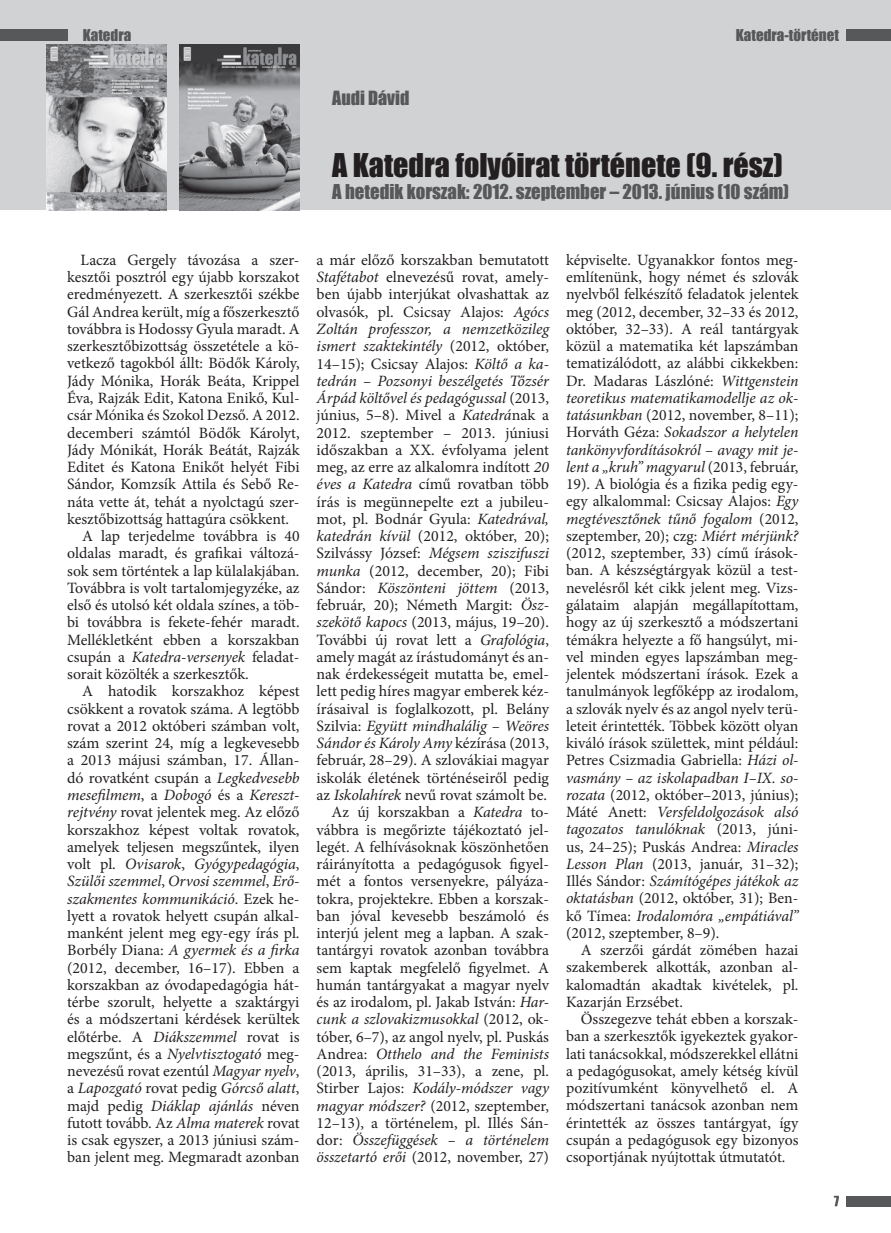
<style>
.page{position:relative;width:891px;height:1233px;background:#fff}
.page>*{position:absolute;margin:0;border:0;box-sizing:border-box;transform-origin:0 0}
.t1{font:30px "Impact";color:#231f20}
.t2{font:18.75px "Impact";color:#57585a}
.t3{font:18px "Impact";color:#57585a}
.t4{font:15.75px/17.2px "Minion Pro";color:#231f20;text-align:justify}
.t5{font:italic 15.75px "Minion Pro";letter-spacing:-.005em;color:#231f20}
.t6{font:15px "Impact";color:#57585a}
.s1{font-style:normal}
.s2{font-style:italic}
</style>
<div class="page">
<div style="left:0;top:0;width:891px;height:210px;background:#d1d2d4"></div>
<svg style="left:834px;top:1195px;width:5px;height:11px"></svg>
<div style="left:846px;top:29px;width:45px;height:12px;background:#57585a"></div>
<div style="left:846px;top:1195px;width:45px;height:11px;background:#57585a"></div>
<div style="left:0;top:29px;width:67px;height:12px;background:#57585a"></div>
<img style="left:47px;top:44px;width:120px;height:166px">
<img style="left:180px;top:44px;width:120px;height:166px">
<p class="t6" style="left:83px;top:23px;width:50px">Katedra</p>
<p class="t6" style="left:736px;top:23px;width:105px">Katedra-történet</p>
<p class="t3" style="left:332px;top:84px;width:79px">Audi Dávid</p>
<h1 class="t1" style="left:332px;top:141px;width:452px">A Katedra folyóirat története (9. rész)</h1>
<p class="t2" style="left:332px;top:177px;width:458px">A hetedik korszak: 2012. szeptember – 2013. június (10 szám)</p>
<p class="t4" style="left:81px;top:251px;width:220px">Lacza Gergely távozása a szer-</p>
<p class="t4" style="left:67px;top:268px;width:234px">kesztői posztról egy újabb korszakot</p>
<p class="t4" style="left:67px;top:286px;width:234px">eredményezett. A szerkesztői székbe</p>
<p class="t4" style="left:67px;top:303px;width:234px">Gál Andrea került, míg a főszerkesztő</p>
<p class="t4" style="left:67px;top:320px;width:234px">továbbra is Hodossy Gyula maradt. A</p>
<p class="t4" style="left:67px;top:337px;width:234px">szerkesztőbizottság összetétele a kö-</p>
<p class="t4" style="left:67px;top:355px;width:234px">vetkező tagokból állt: Bödők Károly,</p>
<p class="t4" style="left:67px;top:372px;width:234px">Jády Mónika, Horák Beáta, Krippel</p>
<p class="t4" style="left:67px;top:389px;width:234px">Éva, Rajzák Edit, Katona Enikő, Kul-</p>
<p class="t4" style="left:67px;top:406px;width:234px">csár Mónika és Szokol Dezső. A 2012.</p>
<p class="t4" style="left:67px;top:424px;width:234px">decemberi számtól Bödők Károlyt,</p>
<p class="t4" style="left:67px;top:441px;width:234px">Jády Mónikát, Horák Beátát, Rajzák</p>
<p class="t4" style="left:67px;top:458px;width:234px">Editet és Katona Enikőt helyét Fibi</p>
<p class="t4" style="left:67px;top:475px;width:234px">Sándor, Komzsík Attila és Sebő Re-</p>
<p class="t4" style="left:67px;top:493px;width:234px">náta vette át, tehát a nyolctagú szer-</p>
<p class="t4" style="left:67px;top:510px;width:223px">kesztőbizottság hattagúra csökkent.</p>
<p class="t4" style="left:82px;top:527px;width:219px">A lap terjedelme továbbra is 40</p>
<p class="t4" style="left:67px;top:544px;width:234px">oldalas maradt, és grafikai változá-</p>
<p class="t4" style="left:67px;top:562px;width:234px">sok sem történtek a lap külalakjában.</p>
<p class="t4" style="left:67px;top:579px;width:234px">Továbbra is volt tartalomjegyzéke, az</p>
<p class="t4" style="left:67px;top:596px;width:234px">első és utolsó két oldala színes, a töb-</p>
<p class="t4" style="left:67px;top:613px;width:234px">bi továbbra is fekete-fehér maradt.</p>
<p class="t4" style="left:67px;top:631px;width:234px">Mellékletként ebben a korszakban</p>
<p class="t5" style="left:67px;top:646px;width:234px"><span class="s1">csupán a</span> Katedra-versenyek <span class="s1">feladat-</span></p>
<p class="t4" style="left:67px;top:665px;width:183px">sorait közölték a szerkesztők.</p>
<p class="t4" style="left:82px;top:682px;width:219px">A hatodik korszakhoz képest</p>
<p class="t4" style="left:67px;top:700px;width:234px">csökkent a rovatok száma. A legtöbb</p>
<p class="t4" style="left:67px;top:717px;width:234px">rovat a 2012 októberi számban volt,</p>
<p class="t4" style="left:67px;top:734px;width:234px">szám szerint 24, míg a legkevesebb</p>
<p class="t4" style="left:67px;top:751px;width:234px">a 2013 májusi számban, 17. Állan-</p>
<p class="t4" style="left:67px;top:769px;width:234px">dó rovatként csupán a <span class="s2">Legkedvesebb</span></p>
<p class="t5" style="left:67px;top:784px;width:234px">mesefilmem<span class="s1">, a</span> Dobogó <span class="s1">és a</span> Kereszt-</p>
<p class="t4" style="left:67px;top:803px;width:234px"><span class="s2">rejtvény</span> rovat jelentek meg. Az előző</p>
<p class="t4" style="left:67px;top:821px;width:234px">korszakhoz képest voltak rovatok,</p>
<p class="t4" style="left:67px;top:838px;width:234px">amelyek teljesen megszűntek, ilyen</p>
<p class="t5" style="left:67px;top:853px;width:234px"><span class="s1">volt pl.</span> Ovisarok<span class="s1">,</span> Gyógypedagógia<span class="s1">,</span></p>
<p class="t5" style="left:67px;top:870px;width:234px">Szülői szemmel<span class="s1">,</span> Orvosi szemmel<span class="s1">,</span> Erő-</p>
<p class="t5" style="left:67px;top:887px;width:234px">szakmentes kommunikáció<span class="s1">. Ezek he-</span></p>
<p class="t4" style="left:67px;top:907px;width:234px">lyett a rovatok helyett csupán alkal-</p>
<p class="t4" style="left:67px;top:924px;width:234px">manként jelent meg egy-egy írás pl.</p>
<p class="t5" style="left:67px;top:939px;width:234px"><span class="s1">Borbély Diana:</span> A gyermek és a firka</p>
<p class="t4" style="left:67px;top:959px;width:234px">(2012, december, 16–17). Ebben a</p>
<p class="t4" style="left:67px;top:976px;width:234px">korszakban az óvodapedagógia hát-</p>
<p class="t4" style="left:67px;top:993px;width:234px">térbe szorult, helyette a szaktárgyi</p>
<p class="t4" style="left:67px;top:1010px;width:234px">és a módszertani kérdések kerültek</p>
<p class="t4" style="left:67px;top:1028px;width:234px">előtérbe. A <span class="s2">Diákszemmel</span> rovat is</p>
<p class="t4" style="left:67px;top:1045px;width:234px">megszűnt, és a <span class="s2">Nyelvtisztogató</span> meg-</p>
<p class="t4" style="left:67px;top:1062px;width:234px">nevezésű rovat ezentúl <span class="s2">Magyar nyelv</span>,</p>
<p class="t5" style="left:67px;top:1077px;width:234px"><span class="s1">a</span> Lapozgató <span class="s1">rovat pedig</span> Górcső alatt<span class="s1">,</span></p>
<p class="t4" style="left:67px;top:1097px;width:234px">majd pedig <span class="s2">Diáklap ajánlás</span> néven</p>
<p class="t4" style="left:67px;top:1114px;width:234px">futott tovább. Az <span class="s2">Alma materek</span> rovat</p>
<p class="t4" style="left:67px;top:1131px;width:234px">is csak egyszer, a 2013 júniusi szám-</p>
<p class="t4" style="left:67px;top:1148px;width:234px">ban jelent meg. Megmaradt azonban</p>
<p class="t4" style="left:317px;top:251px;width:234px;text-align:right">a már előző korszakban bemutatott <span class="s2">Stafétabot</span> elnevezésű rovat, amely&shy;ben újabb interjúkat olvashattak az olvasók, pl. Csicsay Alajos: <span class="s2">Agócs Zoltán professzor, a nemzetközileg ismert szaktekintély</span> (2012, október, 14–15); Csicsay Alajos: <span class="s2">Költő a ka&shy;tedrán – Pozsonyi beszélgetés Tőzsér Árpád költővel és pedagógussal</span> (2013, június, 5–8). Mivel a <span class="s2">Katedrá</span>nak a 2012. szeptember – 2013. júniusi időszakban a XX. évfolyama jelent meg, az erre az alkalomra indított <span class="s2">20 éves a Katedra</span> című rovatban több írás is megünnepelte ezt a jubileu&shy;mot, pl. Bodnár Gyula: <span class="s2">Katedrával, katedrán kívül</span> (2012, október, 20); Szilvássy József: <span class="s2">Mégsem sziszifuszi munka</span> (2012, december, 20); Fibi Sándor: <span class="s2">Köszönteni jöttem</span> (2013, február, 20); Németh Margit: <span class="s2">Ös - szekötő kapocs</span> (2013, május, 19–20).<br>További új rovat lett a <span class="s2">Grafológia</span>, amely magát az írástudományt és an&shy;nak érdekességeit mutatta be, emel&shy;lett pedig híres magyar emberek kéz&shy;írásaival is foglalkozott, pl. Belány Szilvia: <span class="s2">Együtt mindhalálig – Weöres Sándor és Károly Amy</span> kézírása (2013, február, 28–29). A szlovákiai magyar iskolák életének történéseiről pedig az <span class="s2">Iskolahírek</span> nevű rovat számolt be.<br>Az új korszakban a <span class="s2">Katedra</span> to&shy;vábbra is megőrizte tájékoztató jel&shy;legét. A felhívásoknak köszönhetően ráirányította a pedagógusok figyel&shy;mét a fontos versenyekre, pályáza&shy;tokra, projektekre. Ebben a korszak&shy;ban jóval kevesebb beszámoló és interjú jelent meg a lapban. A szak&shy;tantárgyi rovatok azonban továbbra sem kaptak megfelelő figyelmet. A humán tantárgyakat a magyar nyelv és az irodalom, pl. Jakab István: <span class="s2">Har&shy;cunk a szlovakizmusokkal</span> (2012, ok&shy;tóber, 6–7), az angol nyelv, pl. Puskás Andrea: <span class="s2">Otthelo and the Feminists </span>(2013, április, 31–33), a zene, pl.<br>Stirber Lajos: <span class="s2">Kodály-módszer vagy magyar módszer?</span> (2012, szeptember, 12–13), a történelem, pl. Illés Sán&shy;dor: <span class="s2">Összefüggések – a történelem összetartó erői</span> (2012, november, 27)</p>
<p class="t4" style="left:566px;top:251px;width:234px">képviselte. Ugyanakkor fontos meg&shy;említenünk, hogy német és szlovák nyelvből felkészítő feladatok jelentek meg (2012, december, 32–33 és 2012, október, 32–33). A reál tantárgyak közül a matematika két lapszámban tematizálódott, az alábbi cikkekben:<br>Dr. Madaras Lászlóné: <span class="s2">Wittgenstein teoretikus matematikamodellje az ok&shy;tatásunkban</span> (2012, november, 8–11); Horváth Géza: <span class="s2">Sokadszor a helytelen tankönyvfordításokról – avagy mit je&shy;lent a „kruh” magyarul</span> (2013, február, 19). A biológia és a fizika pedig egy&shy;egy alkalommal: Csicsay Alajos: <span class="s2">Egy megtévesztőnek tűnő fogalom</span> (2012, szeptember, 20); czg: <span class="s2">Miért mérjünk? </span>(2012, szeptember, 33) című írások&shy;ban. A készségtárgyak közül a test&shy;nevelésről két cikk jelent meg. Vizs&shy;gálataim alapján megállapítottam, hogy az új szerkesztő a módszertani témákra helyezte a fő hangsúlyt, mi&shy;vel minden egyes lapszámban meg&shy;jelentek módszertani írások. Ezek a tanulmányok legfőképp az irodalom, a szlovák nyelv és az angol nyelv terü&shy;leteit érintették. Többek között olyan kiváló írások születtek, mint például:<br>Petres Csizmadia Gabriella: <span class="s2">Házi ol&shy;vasmány – az iskolapadban I–IX. so&shy;rozata</span> (2012, október–2013, június); Máté Anett: <span class="s2">Versfeldolgozások alsó tagozatos tanulóknak</span> (2013, júni&shy;us, 24–25); Puskás Andrea: <span class="s2">Miracles Lesson Plan</span> (2013, január, 31–32); Illés Sándor: <span class="s2">Számítógépes játékok az oktatásban</span> (2012, október, 31); Ben&shy;kő Tímea: <span class="s2">Irodalomóra „empátiával” </span>(2012, szeptember, 8–9).</p>
<p class="t4" style="left:566px;top:941px;width:234px;text-indent:15px">A szerzői gárdát zömében hazai szakemberek alkották, azonban al&shy;kalomadtán akadtak kivételek, pl.<br>Kazarján Erzsébet.</p>
<p class="t4" style="left:566px;top:1010px;width:234px;text-indent:15px">Összegezve tehát ebben a korszak&shy;ban a szerkesztők igyekeztek gyakor&shy;lati tanácsokkal, módszerekkel ellátni a pedagógusokat, amely kétség kívül pozitívumként könyvelhető el. A módszertani tanácsok azonban nem érintették az összes tantárgyat, így csupán a pedagógusok egy bizonyos csoportjának nyújtottak útmutatót.</p>
</div>
